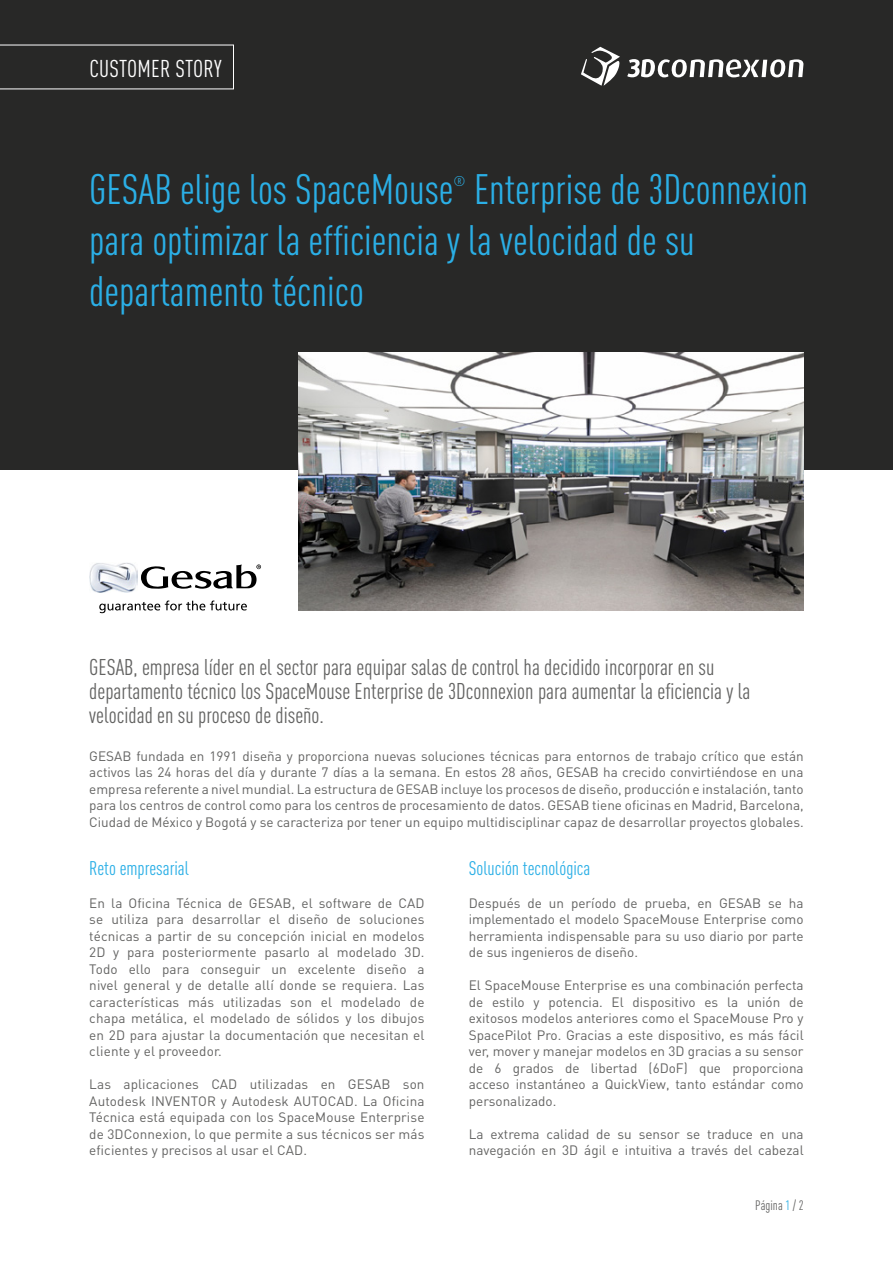
<style>
.page{position:relative;width:893px;height:1263px;background:#fff}
.page>*{position:absolute;margin:0;border:0;box-sizing:border-box;transform-origin:0 0}
.t1{font:condensed 42px/51px "DIN Pro";color:#2bafe6}
.t2{font:condensed 24px "DIN Pro";letter-spacing:.01em;color:#fff}
.t3{font:condensed 22.5px/24px "DIN Pro";color:#636362}
.t4{font:condensed 19.5px "DIN Pro";color:#2bafe6}
.t5{font:condensed 13.95px "DIN Pro";color:#2bafe6}
.t6{font:13.5px/16.5px "DIN Pro";color:#636362;text-align:justify}
.t7{font:condensed 13.5px "DIN Pro";color:#636362}
.s1{color:#2bafe6}
</style>
<div class="page">
<div style="left:0;top:0;width:893px;height:470px;background:#282827"></div>
<svg style="left:0;top:45px;width:234px;height:44px"></svg>
<svg style="left:141px;top:564px;width:120px;height:25px"></svg>
<svg style="left:99px;top:600px;width:148px;height:13px"></svg>
<img style="left:89px;top:562px;width:48px;height:30px">
<img style="left:299px;top:353px;width:505px;height:257px">
<svg style="left:627px;top:59px;width:177px;height:18px"></svg>
<svg style="left:581px;top:47px;width:39px;height:38px"></svg>
<h2 class="t2" style="left:89px;top:55px;width:134px">CUSTOMER STORY</h2>
<h1 class="t1" style="left:89px;top:164px;width:720px;text-indent:385px">Enterprise de 3Dconnexion para optimizar la efficiencia y la velocidad de su departamento técnico</h1>
<h1 class="t1" style="left:89px;top:164px;width:366px">GESAB elige los SpaceMouse</h1>
<p class="t5" style="left:453px;top:173px;width:14px">®</p>
<h3 class="t3" style="left:89px;top:655px;width:663px">GESAB, empresa líder en el sector para equipar salas de control ha decidido incorporar en su departamento técnico los SpaceMouse Enterprise de 3Dconnexion para aumentar la eficiencia y la velocidad en su proceso de diseño.</h3>
<p class="t6" style="left:89px;top:747px;width:716px">GESAB fundada en 1991 diseña y proporciona nuevas soluciones técnicas para entornos de trabajo crítico que están activos las 24 horas del día y durante 7 días a la semana. En estos 28 años, GESAB ha crecido convirtiéndose en una empresa referente a nivel mundial. La estructura de GESAB incluye los procesos de diseño, producción e instalación, tanto para los centros de control como para los centros de procesamiento de datos. GESAB tiene oficinas en Madrid, Barcelona, Ciudad de México y Bogotá y se caracteriza por tener un equipo multidisciplinar capaz de desarrollar proyectos globales.</p>
<h3 class="t4" style="left:89px;top:856px;width:101px">Reto empresarial</h3>
<p class="t6" style="left:89px;top:894px;width:337px">En la Oficina Técnica de GESAB, el software de CAD se utiliza para desarrollar el diseño de soluciones técnicas a partir de su concepción inicial en modelos 2D y para posteriormente pasarlo al modelado 3D.<br>Todo ello para conseguir un excelente diseño a nivel general y de detalle allí donde se requiera. Las características más utilizadas son el modelado de chapa metálica, el modelado de sólidos y los dibujos en 2D para ajustar la documentación que necesitan el cliente y el proveedor.</p>
<p class="t6" style="left:89px;top:1075px;width:337px">Las aplicaciones CAD utilizadas en GESAB son Autodesk INVENTOR y Autodesk AUTOCAD. La Oficina Técnica está equipada con los SpaceMouse Enterprise de 3DConnexion, lo que permite a sus técnicos ser más eficientes y precisos al usar el CAD.</p>
<h3 class="t4" style="left:469px;top:856px;width:123px">Solución tecnológica</h3>
<p class="t6" style="left:469px;top:894px;width:336px">Después de un período de prueba, en GESAB se ha implementado el modelo SpaceMouse Enterprise como herramienta indispensable para su uso diario por parte de sus ingenieros de diseño.</p>
<p class="t6" style="left:469px;top:976px;width:336px">El SpaceMouse Enterprise es una combinación perfecta de estilo y potencia. El dispositivo es la unión de exitosos modelos anteriores como el SpaceMouse Pro y SpacePilot Pro. Gracias a este dispositivo, es más fácil ver, mover y manejar modelos en 3D gracias a su sensor de 6 grados de libertad (6DoF) que proporciona acceso instantáneo a QuickView, tanto estándar como personalizado.</p>
<p class="t6" style="left:469px;top:1125px;width:336px">La extrema calidad de su sensor se traduce en una navegación en 3D ágil e intuitiva a través del cabezal</p>
<p class="t7" style="left:755px;top:1197px;width:50px">Página <span class="s1">1</span> / 2</p>
</div>
